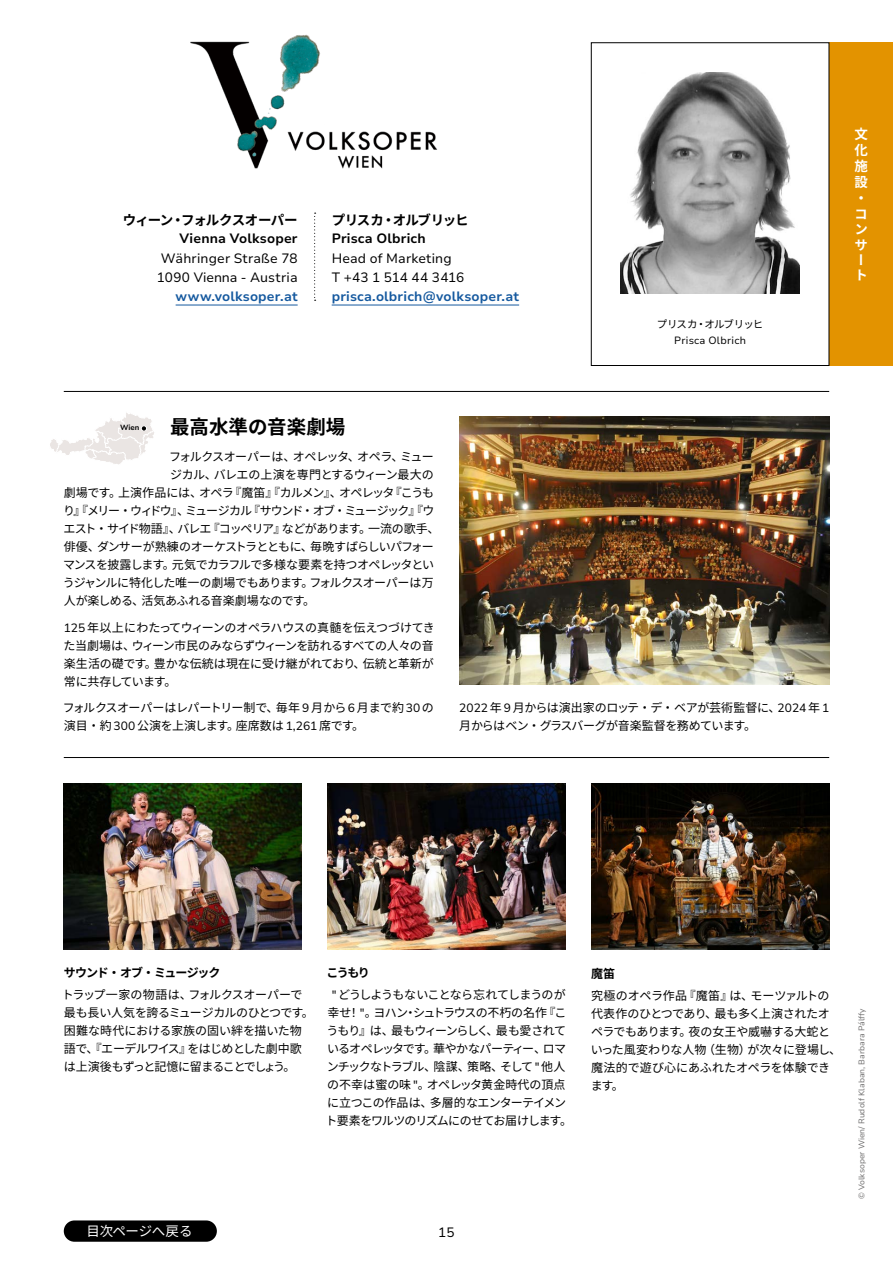
<style>
.page{position:relative;width:893px;height:1263px;background:#fff}
.page>*{position:absolute;margin:0;border:0;box-sizing:border-box;transform-origin:0 0}
.t1{font:700 19.5px "Noto Sans CJ Kjp";color:#000}
.t2{font:13.5px/19px "Nunito Sans 10 pt";letter-spacing:.01em;color:#000;text-align:center}
.t3{font:700 13.5px "Nunito Sans 10 pt";letter-spacing:.015em;color:#15599f}
.t4{font:700 13.5px "Nunito Sans 10 pt";letter-spacing:.015em;color:#000}
.t5{font:700 13.5px "Noto Sans CJ Kjp";letter-spacing:-.06em;color:#000}
.t6{font:700 13.5px "Noto Sans CJ Kjp";letter-spacing:-.08em;color:#000}
.t7{font:700 13.5px/15.8px "Noto Sans CJ Kjp";color:#fff}
.t8{font:13.5px "Noto Sans CJ Kjp";letter-spacing:-.01em;color:#fff}
.t9{font:12px/18px "Noto Sans CJ Kjp";letter-spacing:-.04em;color:#000}
.t10{font:12px/18px "Noto Sans CJ Kjp";letter-spacing:-.06em;color:#000}
.t11{font:12px/18px "Noto Sans CJ Kjp";letter-spacing:-.015em;color:#000}
.t12{font:12px "Noto Sans CJ Kjp";letter-spacing:-.125em;color:#000}
.t13{font:12px "Noto Sans CJ Kjp";letter-spacing:-.07em;color:#000}
.t14{font:12px/22.2px "Noto Sans CJ Kjp";letter-spacing:-.065em;color:#000}
.t15{font:700 12px "Noto Sans CJ Kjp";letter-spacing:-.085em;color:#000}
.t16{font:10.5px "Nunito Sans 10 pt";letter-spacing:.025em;color:#000}
.t17{font:10.5px "Noto Sans CJ Kjp";letter-spacing:-.085em;color:#000}
.t18{font:8.25px "Nunito Sans 10 pt";color:#727171}
.t19{font:700 7.5px "Nunito Sans 10 pt";color:#000}
.s1{font-family:"Nunito Sans 10 pt"}
.s2{font-weight:700}
</style>
<div class="page">
<hr style="left:64px;top:757px;width:765px;height:1px;background:#000">
<div style="left:829px;top:43px;width:64px;height:323px;background:#e39300"></div>
<div style="left:64px;top:1220px;width:153px;height:22px;background:#000;border-radius:11px"></div>
<img style="left:591px;top:783px;width:238px;height:166px">
<img style="left:64px;top:783px;width:238px;height:166px">
<img style="left:327px;top:783px;width:239px;height:166px">
<div style="left:591px;top:43px;width:238px;height:323px;border:1px solid #000"></div>
<img style="left:190px;top:34px;width:248px;height:135px">
<hr style="left:176px;top:305px;width:122px;height:1px;background:#15599f">
<hr style="left:332px;top:305px;width:187px;height:1px;background:#15599f">
<svg style="left:314px;top:213px;width:2px;height:88px"></svg>
<img style="left:621px;top:72px;width:178px;height:221px">
<hr style="left:64px;top:391px;width:765px;height:1px;background:#000">
<img style="left:459px;top:417px;width:370px;height:268px">
<svg style="left:50px;top:413px;width:104px;height:52px"></svg>
<p class="t5" style="left:123px;top:212px;width:176px">ウィーン・フォルクスオーパー</p>
<p class="t4" style="left:179px;top:229px;width:120px">Vienna Volksoper</p>
<p class="t2" style="left:157px;top:248px;width:142px">Währinger Straße 78<br>1090 Vienna - Austria</p>
<p class="t3" style="left:176px;top:286px;width:124px">www.volksoper.at</p>
<p class="t6" style="left:332px;top:212px;width:139px">プリスカ・オルブリッヒ</p>
<p class="t4" style="left:332px;top:229px;width:96px">Prisca Olbrich</p>
<p class="t2" style="left:332px;top:248px;width:134px;text-align:left">Head of Marketing<br>T +43 1 514 44 3416</p>
<p class="t3" style="left:332px;top:286px;width:189px">prisca.olbrich@volksoper.at</p>
<p class="t17" style="left:657px;top:319px;width:108px">プリスカ・オルブリッヒ</p>
<p class="t16" style="left:674px;top:333px;width:73px">Prisca Olbrich</p>
<p class="t7" style="left:854px;top:126px;width:15px">文化施設・コンサート</p>
<h1 class="t1" style="left:170px;top:416px;width:177px">最高水準の音楽劇場</h1>
<p class="t9" style="left:169px;top:448px;width:266px">フォルクスオーパーは、オペレッタ、オペラ、ミュー</p>
<p class="t9" style="left:170px;top:466px;width:265px">ジカル、バレエの上演を専門とするウィーン最大の</p>
<p class="t9" style="left:64px;top:484px;width:372px">劇場です。上演作品には、オペラ『魔笛』『カルメン』、オペレッタ『こうも</p>
<p class="t12" style="left:63px;top:504px;width:373px">り』『メリー・ウィドウ』、ミュージカル『サウンド・オブ・ミュージック』『ウ</p>
<p class="t13" style="left:64px;top:522px;width:378px">エスト・サイド物語』、バレエ『コッペリア』などがあります。一流の歌手、</p>
<p class="t9" style="left:64px;top:538px;width:372px">俳優、ダンサーが熟練のオーケストラとともに、毎晩すばらしいパフォー</p>
<p class="t9" style="left:63px;top:556px;width:373px">マンスを披露します。元気でカラフルで多様な要素を持つオペレッタとい</p>
<p class="t9" style="left:63px;top:574px;width:372px">うジャンルに特化した唯一の劇場でもあります。フォルクスオーパーは万</p>
<p class="t9" style="left:64px;top:592px;width:253px">人が楽しめる、活気あふれる音楽劇場なのです。</p>
<p class="t9" style="left:63px;top:619px;width:373px;text-align:justify"><span class="s1">125</span> 年以上にわたってウィーンのオペラハウスの真髄を伝えつづけてきた当劇場は、ウィーン市民のみならずウィーンを訪れるすべての人々の音楽生活の礎です。豊かな伝統は現在に受け継がれており、伝統と革新が常に共存しています。</p>
<p class="t9" style="left:63px;top:699px;width:373px">フォルクスオーパーはレパートリー制で、毎年 <span class="s1">9</span> 月から<span class="s1">6</span> 月まで約 <span class="s1">30</span>の演目・約<span class="s1">300</span>公演を上演します。座席数は<span class="s1">1,261</span>席です。</p>
<p class="t9" style="left:459px;top:699px;width:371px"><span class="s1">2022</span>年<span class="s1">9</span>月からは演出家のロッテ・デ・ベアが芸術監督に、<span class="s1">2024</span>年<span class="s1">1</span>月からはベン・グラスバーグが音楽監督を務めています。</p>
<p class="t19" style="left:120px;top:422px;width:21px">Wien</p>
<p class="t15" style="left:64px;top:965px;width:158px">サウンド・オブ・ミュージック</p>
<p class="t9" style="left:62px;top:986px;width:253px">トラップ一家の物語は、フォルクスオーパーで最も長い人気を誇るミュージカルのひとつです。困難な時代における家族の固い絆を描いた物語で、『エーデルワイス』をはじめとした劇中歌は上演後もずっと記憶に留まることでしょう。</p>
<p class="t14" style="left:332px;top:961px;width:236px;text-indent:-5px"><span class="s2">こうもり<br></span><span class="s1">"</span> どうしようもないことなら忘れてしまうのが</p>
<p class="t10" style="left:326px;top:1004px;width:248px">幸せ！<span class="s1">"</span>。ヨハン・シュトラウスの不朽の名作『こうもり』は、最もウィーンらしく、最も愛されているオペレッタです。華やかなパーティー、ロマンチックなトラブル、陰謀、策略、そして <span class="s1">"</span> 他人の不幸は蜜の味 <span class="s1">"</span>。オペレッタ黄金時代の頂点に立つこの作品は、多層的なエンターテイメント要素をワルツのリズムにのせてお届けします。</p>
<p class="t8" style="left:86px;top:1224px;width:108px">目次ページへ戻る</p>
<p class="t2" style="left:438px;top:1222px;width:18px">15</p>
<p class="t15" style="left:591px;top:966px;width:25px">魔笛</p>
<p class="t11" style="left:591px;top:987px;width:252px">究極のオペラ作品『魔笛』は、モーツァルトの代表作のひとつであり、最も多く上演されたオペラでもあります。夜の女王や威嚇する大蛇といった風変わりな人物（生物）が次々に登場し、魔法的で遊び心にあふれたオペラを体験できます。</p>
<p class="t18" style="left:856px;top:1199px;width:192px;rotate:-90deg">© Volksoper Wien/ Rudolf Klaban, Barbara Pálffy</p>
</div>
